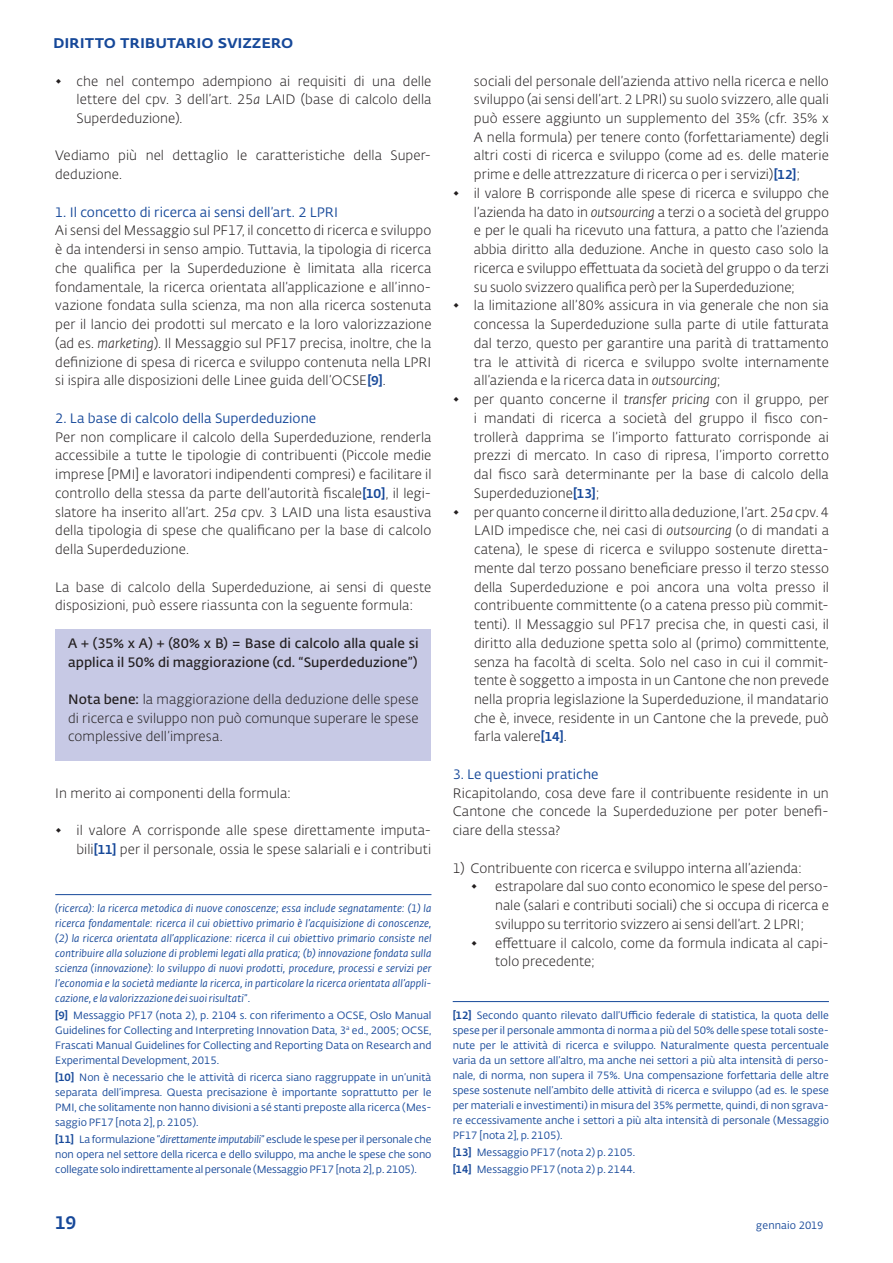
<style>
.page{position:relative;width:893px;height:1263px;background:#fff}
.page>*{position:absolute;margin:0;border:0;box-sizing:border-box;transform-origin:0 0}
.t1{font:500 18px "SUPSI Fedra Sans";letter-spacing:-.005em;color:#164899}
.t2{font:300 13.5px/18.8px "SUPSI Fedra Sans";letter-spacing:.005em;color:#231f20;text-align:justify}
.t3{font:13.5px "SUPSI Fedra Sans";letter-spacing:.005em;color:#164899}
.t4{font:600 13.5px/18.8px "SUPSI Fedra Sans";letter-spacing:.005em;color:#231f20}
.t5{font:10.5px/15px "SUPSI Fedra Sans";color:#164899;text-align:justify}
.t6{font:italic 10.5px/15px "SUPSI Fedra Sans";letter-spacing:.01em;color:#164899;text-align:justify}
.s1{font-style:italic}
.s2{font-weight:500;font-size:12.75px;color:#164899}
.s3{font-weight:600}
.s4{font-style:normal}
.s5{font-weight:500}
</style>
<div class="page">
<hr style="left:55px;top:894px;width:376px;height:1px;background:#164899">
<hr style="left:453px;top:1001px;width:376px;height:1px;background:#164899">
<div style="left:55px;top:629px;width:376px;height:131px;background:#c7c9e5"></div>
<h1 class="t1" style="left:53px;top:34px;width:242px">diritto tributario svizzero</h1>
<p class="t2" style="left:77px;top:73px;width:356px;text-indent:-21px">◆ che nel contempo adempiono ai requisiti di una delle lettere del cpv. 3 dell’art. 25<span class="s1">a</span> LAID (base di calcolo della Superdeduzione).</p>
<p class="t2" style="left:55px;top:147px;width:378px">Vediamo più nel dettaglio le caratteristiche della Super&shy;deduzione.</p>
<p class="t3" style="left:55px;top:206px;width:284px">1. Il concetto di ricerca ai sensi dell’art. 2 LPRI</p>
<p class="t2" style="left:55px;top:222px;width:378px">Ai sensi del Messaggio sul PF17, il concetto di ricerca e sviluppo è da intendersi in senso ampio. Tuttavia, la tipologia di ricerca che qualifica per la Superdeduzione è limitata alla ricerca fondamentale, la ricerca orientata all’applicazione e all’inno&shy;vazione fondata sulla scienza, ma non alla ricerca sostenuta per il lancio dei prodotti sul mercato e la loro valorizzazione (ad es. <span class="s1">marketing</span>). Il Messaggio sul PF17 precisa, inoltre, che la definizione di spesa di ricerca e sviluppo contenuta nella LPRI si ispira alle disposizioni delle Linee guida dell’OCSE<span class="s2">[9]</span>.</p>
<p class="t3" style="left:55px;top:412px;width:262px">2. La base di calcolo della Superdeduzione</p>
<p class="t2" style="left:55px;top:429px;width:378px">Per non complicare il calcolo della Superdeduzione, renderla accessibile a tutte le tipologie di contribuenti (Piccole medie imprese [PMI] e lavoratori indipendenti compresi) e facilitare il controllo della stessa da parte dell’autorità fiscale<span class="s2">[10]</span>, il legi&shy;slatore ha inserito all’art. 25<span class="s1">a</span> cpv. 3 LAID una lista esaustiva della tipologia di spese che qualificano per la base di calcolo della Superdeduzione.</p>
<p class="t2" style="left:55px;top:579px;width:378px">La base di calcolo della Superdeduzione, ai sensi di queste disposizioni, può essere riassunta con la seguente formula:</p>
<p class="t4" style="left:68px;top:635px;width:352px">A + (35% x A) + (80% x B) = Base di calcolo alla quale si applica il 50% di maggiorazione (cd. “Superdeduzione”)</p>
<p class="t2" style="left:68px;top:691px;width:352px"><span class="s3">Nota bene:</span> la maggiorazione della deduzione delle spese di ricerca e sviluppo non può comunque superare le spese complessive dell’impresa.</p>
<p class="t2" style="left:55px;top:785px;width:237px">In merito ai componenti della formula:</p>
<p class="t2" style="left:55px;top:822px;width:378px;text-align:right">◆ il valore A corrisponde alle spese direttamente imputa&shy;bili<span class="s2">[11]</span> per il personale, ossia le spese salariali e i contributi</p>
<p class="t6" style="left:55px;top:901px;width:378px">(ricerca): la ricerca metodica di nuove conoscenze; essa include segnatamente: (1) la ricerca fondamentale: ricerca il cui obiettivo primario è l’acquisizione di conoscenze, (2) la ricerca orientata all’applicazione: ricerca il cui obiettivo primario consiste nel contribuire alla soluzione di problemi legati alla pratica; (b) innovazione fondata sulla scienza (innovazione): lo sviluppo di nuovi prodotti, procedure, processi e servizi per l’economia e la società mediante la ricerca, in particolare la ricerca orientata all’appli&shy;cazione, e la valorizzazione dei suoi risultati<span class="s4">”.</span></p>
<p class="t5" style="left:55px;top:1008px;width:378px"><span class="s5">[9]</span> Messaggio PF17 (nota 2), p. 2104 s. con riferimento a OCSE, Oslo Manual Guidelines for Collecting and Interpreting Innovation Data, 3<sup>a</sup> ed., 2005; OCSE, Frascati Manual Guidelines for Collecting and Reporting Data on Research and Experimental Development, 2015.</p>
<p class="t5" style="left:55px;top:1070px;width:378px"><span class="s5">[10]</span> Non è necessario che le attività di ricerca siano raggruppate in un’unità separata dell’impresa. Questa precisazione è importante soprattutto per le PMI, che solitamente non hanno divisioni a sé stanti preposte alla ricerca (Mes&shy;saggio PF17 [nota 2], p. 2105).</p>
<p class="t5" style="left:55px;top:1132px;width:378px"><span class="s5">[11]</span> La formulazione “<span class="s1">direttamente imputabili</span>” esclude le spese per il personale che non opera nel settore della ricerca e dello sviluppo, ma anche le spese che sono collegate solo indirettamente al personale (Messaggio PF17 [nota 2], p. 2105).</p>
<p class="t2" style="left:474px;top:73px;width:356px">sociali del personale dell’azienda attivo nella ricerca e nello sviluppo (ai sensi dell’art. 2 LPRI) su suolo svizzero, alle quali può essere aggiunto un supplemento del 35% (cfr. 35% x A nella formula) per tenere conto (forfettariamente) degli altri costi di ricerca e sviluppo (come ad es. delle materie prime e delle attrezzature di ricerca o per i servizi)<span class="s2">[12]</span>;</p>
<p class="t2" style="left:474px;top:185px;width:356px;text-indent:-21px">◆ il valore B corrisponde alle spese di ricerca e sviluppo che l’azienda ha dato in <span class="s1">outsourcing</span> a terzi o a società del gruppo e per le quali ha ricevuto una fattura, a patto che l’azienda abbia diritto alla deduzione. Anche in questo caso solo la ricerca e sviluppo effettuata da società del gruppo o da terzi su suolo svizzero qualifica però per la Superdeduzione;</p>
<p class="t2" style="left:474px;top:297px;width:356px;text-indent:-21px">◆ la limitazione all’80% assicura in via generale che non sia concessa la Superdeduzione sulla parte di utile fatturata dal terzo, questo per garantire una parità di trattamento tra le attività di ricerca e sviluppo svolte internamente all’azienda e la ricerca data in <span class="s1">outsourcing</span>;</p>
<p class="t2" style="left:474px;top:391px;width:356px;text-indent:-21px">◆ per quanto concerne il <span class="s1">transfer pricing</span> con il gruppo, per i mandati di ricerca a società del gruppo il fisco con&shy;trollerà dapprima se l’importo fatturato corrisponde ai prezzi di mercato. In caso di ripresa, l’importo corretto dal fisco sarà determinante per la base di calcolo della Superdeduzione<span class="s2">[13]</span>;</p>
<p class="t2" style="left:474px;top:504px;width:356px;text-indent:-21px">◆ per quanto concerne il diritto alla deduzione, l’art. 25<span class="s1">a</span> cpv. 4<br>LAID impedisce che, nei casi di <span class="s1">outsourcing</span> (o di mandati a catena), le spese di ricerca e sviluppo sostenute diretta&shy;mente dal terzo possano beneficiare presso il terzo stesso della Superdeduzione e poi ancora una volta presso il contribuente committente (o a catena presso più commit&shy;tenti). Il Messaggio sul PF17 precisa che, in questi casi, il diritto alla deduzione spetta solo al (primo) committente, senza ha facoltà di scelta. Solo nel caso in cui il commit&shy;tente è soggetto a imposta in un Cantone che non prevede nella propria legislazione la Superdeduzione, il mandatario che è, invece, residente in un Cantone che la prevede, può farla valere<span class="s2">[14]</span>.</p>
<p class="t3" style="left:453px;top:768px;width:147px">3. Le questioni pratiche</p>
<p class="t2" style="left:453px;top:785px;width:378px">Ricapitolando, cosa deve fare il contribuente residente in un Cantone che concede la Superdeduzione per poter benefi&shy;ciare della stessa?</p>
<p class="t2" style="left:453px;top:860px;width:351px">1) Contribuente con ricerca e sviluppo interna all’azienda:</p>
<p class="t2" style="left:495px;top:878px;width:335px;text-indent:-25px">◆ estrapolare dal suo conto economico le spese del perso&shy;nale (salari e contributi sociali) che si occupa di ricerca e sviluppo su territorio svizzero ai sensi dell’art. 2 LPRI;</p>
<p class="t2" style="left:495px;top:935px;width:335px;text-indent:-25px">◆ effettuare il calcolo, come da formula indicata al capi&shy;tolo precedente;</p>
<p class="t5" style="left:453px;top:1008px;width:378px"><span class="s5">[12]</span> Secondo quanto rilevato dall’Ufficio federale di statistica, la quota delle spese per il personale ammonta di norma a più del 50% delle spese totali soste&shy;nute per le attività di ricerca e sviluppo. Naturalmente questa percentuale varia da un settore all’altro, ma anche nei settori a più alta intensità di perso&shy;nale, di norma, non supera il 75%. Una compensazione forfettaria delle altre spese sostenute nell’ambito delle attività di ricerca e sviluppo (ad es. le spese per materiali e investimenti) in misura del 35% permette, quindi, di non sgrava&shy;re eccessivamente anche i settori a più alta intensità di personale (Messaggio PF17 [nota 2], p. 2105).</p>
<p class="t5" style="left:453px;top:1144px;width:184px;line-height:17px"><span class="s5">[13]</span> Messaggio PF17 (nota 2) p. 2105. <span class="s5">[14]</span> Messaggio PF17 (nota 2) p. 2144.</p>
<h1 class="t1" style="left:55px;top:1215px;width:22px">19</h1>
<p class="t5" style="left:756px;top:1219px;width:69px">gennaio 2019</p>
</div>
